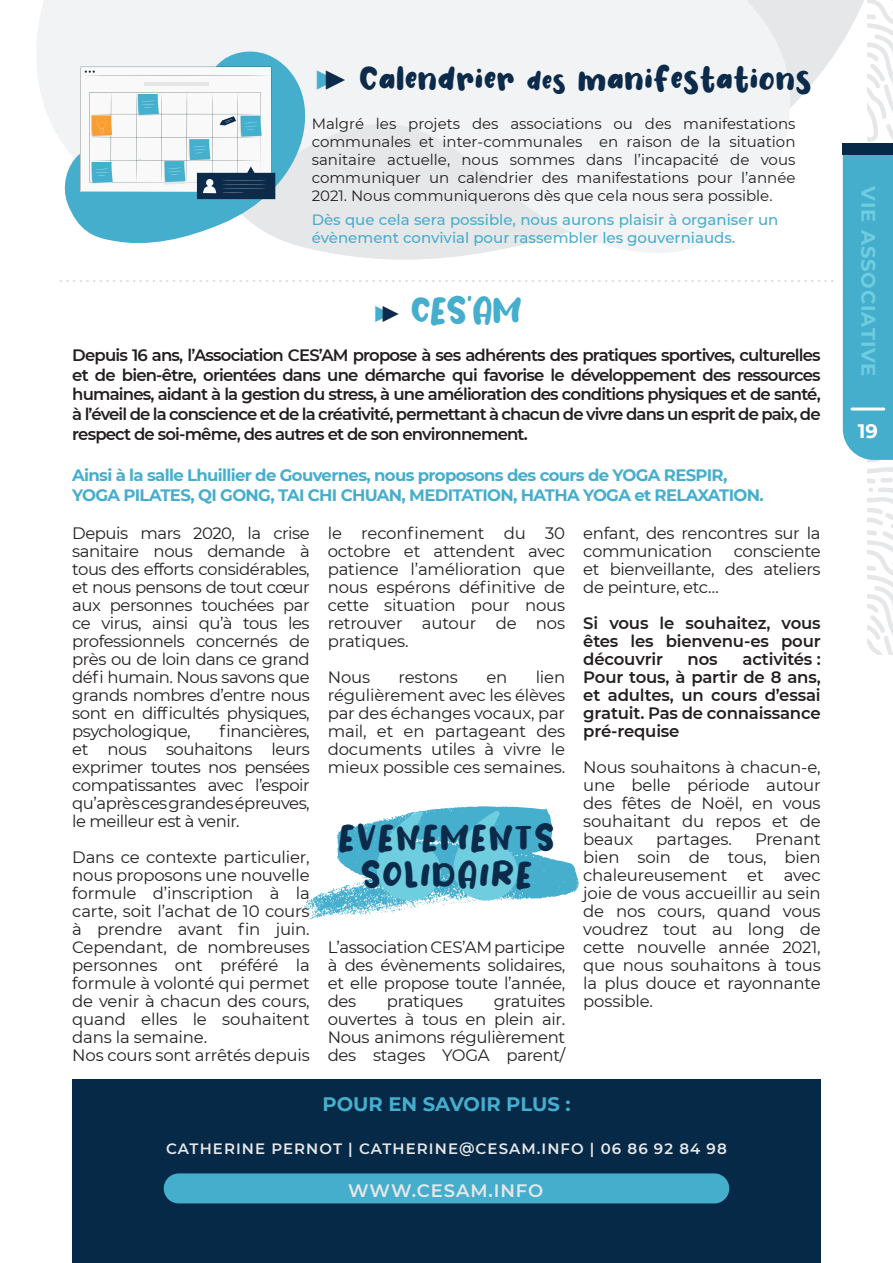
<style>
.page{position:relative;width:893px;height:1263px;background:#fff}
.page>*{position:absolute;margin:0;border:0;box-sizing:border-box;transform-origin:0 0}
.t1{font:37.5px "Wash Your Hand";color:#46aecd}
.t2{font:37.05px/37px "Wash Your Hand";letter-spacing:.05em;color:#0c2a49;text-align:center}
.t3{font:36px "Wash Your Hand";letter-spacing:.01em;color:#0c2a49}
.t4{font:700 19.5px "Montserrat";color:#46aecd}
.t5{font:700 19.5px "Montserrat";letter-spacing:.05em;color:#6fcde0}
.t6{font:700 19.5px "Montserrat";color:#fff}
.t7{font:600 18px "Montserrat";letter-spacing:.05em;color:#e6e7e9}
.t8{font:16.5px/18px "Montserrat";letter-spacing:-.01em;color:#231f20;text-align:justify}
.t9{font:600 16.5px/18px "Montserrat";letter-spacing:-.01em;color:#231f20;text-align:justify}
.t10{font:700 16.5px/19.8px "Montserrat";letter-spacing:-.04em;color:#46aecd}
.t11{font:15px/18px "Montserrat";color:#231f20;text-align:justify}
.t12{font:500 15px/18px "Montserrat";color:#46aecd}
.t13{font:600 15px "Montserrat";letter-spacing:.07em;color:#e6e7e9}
.t14{font:700 12px "Montserrat";color:#dcdddf}
.s1{font-family:"Montserrat";font-weight:300;font-size:45px;color:#46aecd}
.s2{font-family:"Montserrat";font-weight:300;font-size:45px}
.s3{font-size:30px}
.s4{font-family:"Montserrat";font-weight:300}
.s5{font-family:"Montserrat";font-weight:300;color:#0c2a49}
</style>
<div class="page">
<svg style="left:339px;top:0;width:504px;height:275px"></svg>
<svg style="left:36px;top:0;width:770px;height:254px;fill:#f2f3f4"></svg>
<svg style="left:301px;top:806px;width:279px;height:113px"></svg>
<div style="left:72px;top:1079px;width:749px;height:184px;background:#052947"></div>
<div style="left:164px;top:1173px;width:565px;height:30px;background:#46aecd;border-radius:15px"></div>
<svg style="left:61px;top:48px;width:246px;height:200px"></svg>
<svg style="left:81px;top:67px;width:194px;height:132px"></svg>
<svg style="left:843px;top:0;width:50px;height:655px"></svg>
<hr style="left:852px;top:407px;width:32px;height:3px;background:#fff">
<div style="left:843px;top:144px;width:50px;height:11px;background:#052947"></div>
<h3 class="t3" style="left:312px;top:63px;width:501px"><span class="s1">▶</span><span class="s2">▶</span> Calendrier <span class="s3">des</span> manifestations</h3>
<p class="t11" style="left:312px;top:115px;width:485px">Malgré les projets des associations ou des manifestations communales et inter-communales en raison de la situation sanitaire actuelle, nous sommes dans l’incapacité de vous communiquer un calendrier des manifestations pour l’année 2021. Nous communiquerons dès que cela nous sera possible.</p>
<p class="t12" style="left:312px;top:211px;width:468px">Dès que cela sera possible, nous aurons plaisir à organiser un évènement convivial pour rassembler les gouverniauds.</p>
<p class="t14" style="left:60px;top:269px;width:776px">. . . . . . . . . . . . . . . . . . . . . . . . . . . . . . . . . . . . . . . . . . . . . . . . . . . . . . . . . . . . . . . . . . . . . . . . . . . . . . . . . . . . . . . . . . . . . . . . . . . . . . . . . . . . . . . . . . . . .</p>
<h1 class="t1" style="left:371px;top:294px;width:152px"><span class="s4">▶</span><span class="s5">▶</span> CES’AM</h1>
<p class="t9" style="left:72px;top:344px;width:750px;line-height:19.8px">Depuis 16 ans, l’Association CES’AM propose à ses adhérents des pratiques sportives, culturelles et de bien-être, orientées dans une démarche qui favorise le développement des ressources humaines, aidant à la gestion du stress, à une amélioration des conditions physiques et de santé, à l’éveil de la conscience et de la créativité, permettant à chacun de vivre dans un esprit de paix, de respect de soi-même, des autres et de son environnement.</p>
<p class="t10" style="left:72px;top:465px;width:693px">Ainsi à la salle Lhuillier de Gouvernes, nous proposons des cours de YOGA RESPIR,<br>YOGA PILATES, QI GONG, TAI CHI CHUAN, MEDITATION, HATHA YOGA et RELAXATION.</p>
<p class="t8" style="left:72px;top:524px;width:239px">Depuis mars 2020, la crise sanitaire nous demande à tous des efforts considérables, et nous pensons de tout cœur aux personnes touchées par ce virus, ainsi qu’à tous les professionnels concernés de près ou de loin dans ce grand défi humain. Nous savons que grands nombres d’entre nous sont en difficultés physiques, psychologique,</p>
<p class="t8" style="left:72px;top:722px;width:239px;text-indent:147px">financières, et nous souhaitons leurs exprimer toutes nos pensées compatissantes avec l’espoir qu’après ces grandes épreuves, le meilleur est à venir.</p>
<p class="t8" style="left:72px;top:848px;width:239px;text-align:left">Dans ce contexte particulier, nous proposons une nouvelle formule d’inscription à la carte, soit l’achat de 10 cours à prendre avant fin juin.<br>Cependant, de nombreuses personnes ont préféré la formule à volonté qui permet de venir à chacun des cours, quand elles le souhaitent dans la semaine.<br>Nos cours sont arrêtés depuis</p>
<p class="t8" style="left:328px;top:524px;width:239px">le reconfinement du 30 octobre et attendent avec patience l’amélioration que nous espérons définitive de cette situation pour nous retrouver autour de nos pratiques.</p>
<p class="t8" style="left:328px;top:668px;width:44px">Nous</p>
<p class="t8" style="left:399px;top:668px;width:61px">restons</p>
<p class="t8" style="left:486px;top:668px;width:22px">en</p>
<p class="t8" style="left:328px;top:668px;width:239px;text-indent:208px">lien régulièrement avec les élèves par des échanges vocaux, par mail, et en partageant des documents utiles à vivre le mieux possible ces semaines.</p>
<h2 class="t2" style="left:339px;top:819px;width:217px">EVENEMENTS<br>SOLIDAIRE</h2>
<p class="t8" style="left:328px;top:938px;width:239px">L’association CES’AM participe à des évènements solidaires, et elle propose toute l’année, des</p>
<p class="t8" style="left:328px;top:992px;width:239px;text-indent:166px">gratuites ouvertes à tous en plein air.<br>Nous animons régulièrement des stages YOGA parent/</p>
<p class="t8" style="left:387px;top:992px;width:78px">pratiques</p>
<p class="t8" style="left:583px;top:524px;width:239px">enfant, des rencontres sur la communication</p>
<p class="t8" style="left:583px;top:542px;width:239px;text-indent:150px">consciente et bienveillante, des ateliers de peinture, etc…</p>
<p class="t9" style="left:583px;top:613px;width:239px">Si vous le souhaitez, vous êtes les bienvenu-es pour découvrir</p>
<p class="t9" style="left:583px;top:649px;width:239px;text-indent:159px">activités :<br>Pour tous, à partir de 8 ans, et adultes, un cours d’essai gratuit. Pas de connaissance pré-requise</p>
<p class="t8" style="left:583px;top:758px;width:239px">Nous souhaitons à chacun-e, une belle période autour des fêtes de Noël, en vous souhaitant du repos et de beaux</p>
<p class="t9" style="left:688px;top:649px;width:32px">nos</p>
<p class="t8" style="left:583px;top:830px;width:239px;text-indent:172px">Prenant bien soin de tous, bien chaleureusement et avec joie de vous accueillir au sein de nos cours, quand vous voudrez tout au long de cette nouvelle année 2021, que nous souhaitons à tous la plus douce et rayonnante possible.</p>
<p class="t8" style="left:656px;top:830px;width:77px">partages.</p>
<p class="t4" style="left:323px;top:1090px;width:249px">POUR EN SAVOIR PLUS :</p>
<p class="t13" style="left:166px;top:1138px;width:562px">CATHERINE PERNOT | CATHERINE@CESAM.INFO | 06 86 92 84 98</p>
<p class="t7" style="left:348px;top:1178px;width:197px">WWW.CESAM.INFO</p>
<p class="t5" style="left:882px;top:186px;width:191px;rotate:90deg">VIE ASSOCIATIVE</p>
<p class="t6" style="left:858px;top:417px;width:22px">19</p>
</div>
